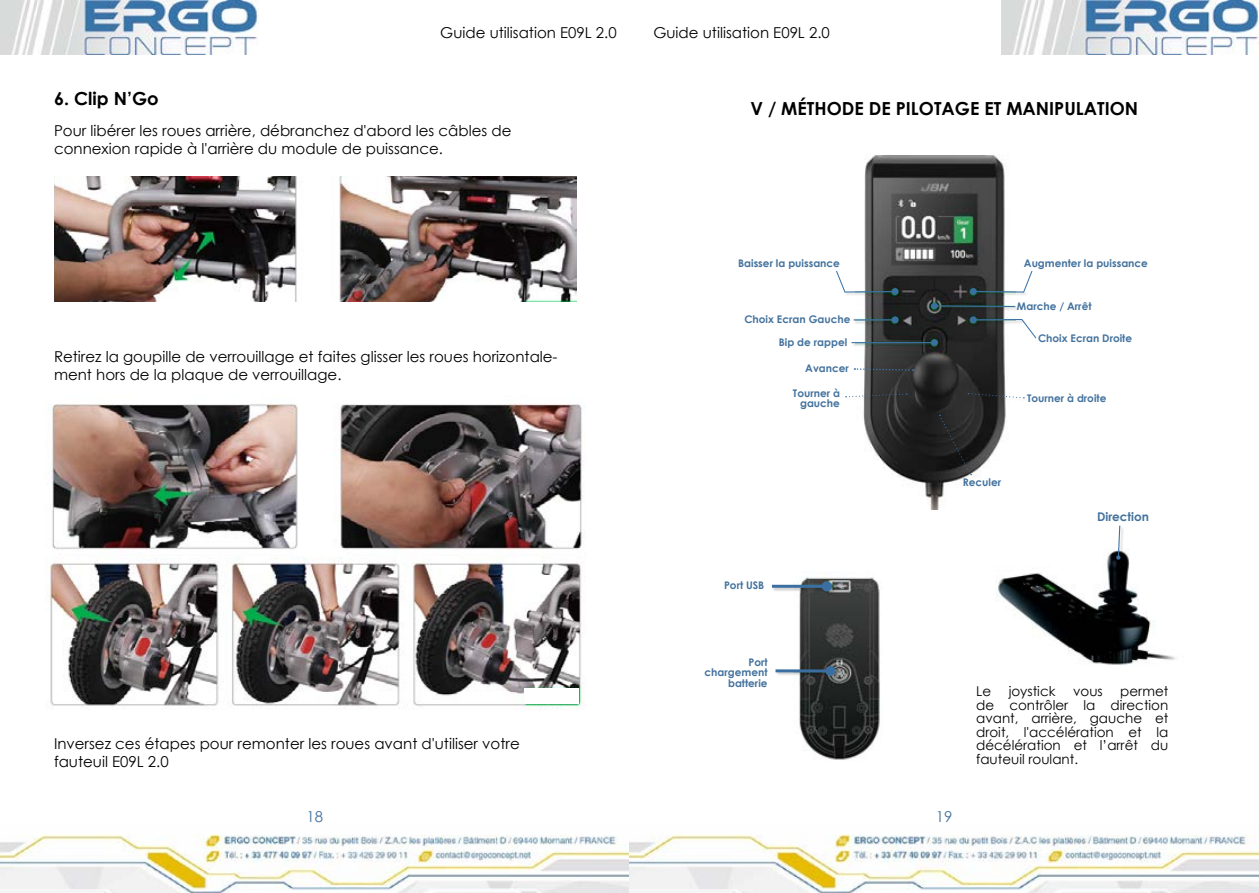
<style>
.page{position:relative;width:1259px;height:893px;background:#fff}
.page>*{position:absolute;margin:0;border:0;box-sizing:border-box;transform-origin:0 0}
.t1{font:700 18px "Century Gothic";color:#000}
.t2{font:15px/18px "Century Gothic";color:#000}
.t3{font:15px "Century Gothic";color:#43729d}
.t4{font:13.5px/13.5px "Century Gothic";color:#000;text-align:justify}
.t5{font:700 12px "Century Gothic";color:#43729d}
.t6{font:700 10.5px/10.5px "Century Gothic";color:#43729d;text-align:right}
</style>
<div class="page">
<img style="left:0;top:0;width:258px;height:54px">
<img style="left:1001px;top:0;width:258px;height:54px">
<img style="left:0;top:834px;width:1259px;height:59px">
<img style="left:54px;top:176px;width:522px;height:125px">
<img style="left:996px;top:549px;width:179px;height:116px">
<div style="left:1117px;top:526px;width:6px;height:37px;background:#000;opacity:.2"></div>
<svg style="left:1116px;top:525px;width:5px;height:35px"></svg>
<img style="left:45px;top:404px;width:539px;height:306px">
<div style="left:524px;top:688px;width:55px;height:16px;background:#fff"></div>
<img style="left:799px;top:571px;width:81px;height:189px">
<div style="left:772px;top:581px;width:63px;height:14px;background:#000;opacity:.2"></div>
<hr style="left:772px;top:585px;width:55px;height:3px;background:#3b6fa2">
<svg style="left:821px;top:581px;width:11px;height:11px"></svg>
<div style="left:776px;top:666px;width:63px;height:14px;background:#000;opacity:.2"></div>
<hr style="left:775px;top:669px;width:55px;height:3px;background:#3b6fa2">
<svg style="left:824px;top:665px;width:12px;height:12px"></svg>
<img style="left:863px;top:155px;width:143px;height:355px">
<div style="left:932px;top:304px;width:86px;height:9px;background:#000;opacity:.2"></div>
<svg style="left:931px;top:302px;width:85px;height:7px"></svg>
<div style="left:968px;top:394px;width:59px;height:8px;background:#000;opacity:.2"></div>
<svg style="left:968px;top:393px;width:56px;height:6px"></svg>
<div style="left:940px;top:415px;width:35px;height:64px;background:#000;opacity:.2"></div>
<svg style="left:939px;top:415px;width:32px;height:60px;background:#242525"></svg>
<div style="left:846px;top:394px;width:64px;height:7px;background:#000;opacity:.2"></div>
<svg style="left:845px;top:393px;width:62px;height:5px"></svg>
<div style="left:970px;top:288px;width:57px;height:10px;background:#000;opacity:.2"></div>
<div style="left:854px;top:317px;width:49px;height:10px;background:#000;opacity:.2"></div>
<hr style="left:853px;top:319px;width:42px;height:1px;background:#3b6fa2">
<svg style="left:891px;top:316px;width:8px;height:7px"></svg>
<div style="left:852px;top:340px;width:89px;height:10px;background:#000;opacity:.2"></div>
<hr style="left:851px;top:342px;width:83px;height:1px;background:#3b6fa2">
<svg style="left:930px;top:339px;width:8px;height:7px"></svg>
<svg style="left:854px;top:367px;width:59px;height:5px"></svg>
<div style="left:970px;top:317px;width:55px;height:10px;background:#000;opacity:.2"></div>
<hr style="left:973px;top:319px;width:49px;height:1px;background:#3b6fa2">
<svg style="left:969px;top:316px;width:8px;height:7px"></svg>
<svg style="left:1020px;top:318px;width:17px;height:21px"></svg>
<svg style="left:969px;top:270px;width:64px;height:25px"></svg>
<div style="left:845px;top:288px;width:58px;height:10px;background:#000;opacity:.2"></div>
<svg style="left:836px;top:270px;width:63px;height:25px"></svg>
<p class="t2" style="left:440px;top:24px;width:178px">Guide utilisation E09L 2.0</p>
<p class="t2" style="left:653px;top:24px;width:178px">Guide utilisation E09L 2.0</p>
<p class="t1" style="left:54px;top:85px;width:106px">6. Clip N’Go</p>
<p class="t2" style="left:54px;top:121px;width:459px">Pour libérer les roues arrière, débranchez d'abord les câbles de connexion rapide à l'arrière du module de puissance.</p>
<p class="t2" style="left:54px;top:347px;width:505px">Retirez la goupille de verrouillage et faites glisser les roues horizontale&shy;ment hors de la plaque de verrouillage.</p>
<p class="t2" style="left:54px;top:735px;width:467px">Inversez ces étapes pour remonter les roues avant d'utiliser votre fauteuil E09L 2.0</p>
<p class="t1" style="left:750px;top:95px;width:389px">V / MÉTHODE DE PILOTAGE ET MANIPULATION</p>
<p class="t6" style="left:738px;top:257px;width:103px">Baisser la puissance</p>
<p class="t6" style="left:744px;top:313px;width:108px">Choix Ecran Gauche</p>
<p class="t6" style="left:779px;top:336px;width:70px">Bip de rappel</p>
<p class="t6" style="left:805px;top:362px;width:45px">Avancer</p>
<p class="t6" style="left:793px;top:387px;width:49px">Tourner à gauche</p>
<p class="t6" style="left:724px;top:580px;width:42px">Port USB</p>
<p class="t6" style="left:704px;top:656px;width:65px">Port chargement batterie</p>
<p class="t6" style="left:1024px;top:257px;width:126px">Augmenter la puissance</p>
<p class="t6" style="left:1017px;top:300px;width:76px">Marche / Arrêt</p>
<p class="t6" style="left:1038px;top:332px;width:96px">Choix Ecran Droite</p>
<p class="t6" style="left:1027px;top:393px;width:81px">Tourner à droite</p>
<p class="t6" style="left:962px;top:477px;width:40px">Reculer</p>
<p class="t5" style="left:1097px;top:507px;width:53px">Direction</p>
<p class="t4" style="left:976px;top:684px;width:17px">Le</p>
<p class="t4" style="left:1008px;top:684px;width:48px">joystick</p>
<p class="t4" style="left:1073px;top:684px;width:31px">vous</p>
<p class="t4" style="left:976px;top:684px;width:194px;text-indent:144px">permet de contrôler la direction avant, arrière, gauche et droit, l'accélération et la décélération et l’arrêt du fauteuil roulant.</p>
<p class="t3" style="left:306px;top:806px;width:18px">18</p>
<p class="t3" style="left:936px;top:806px;width:18px">19</p>
</div>
